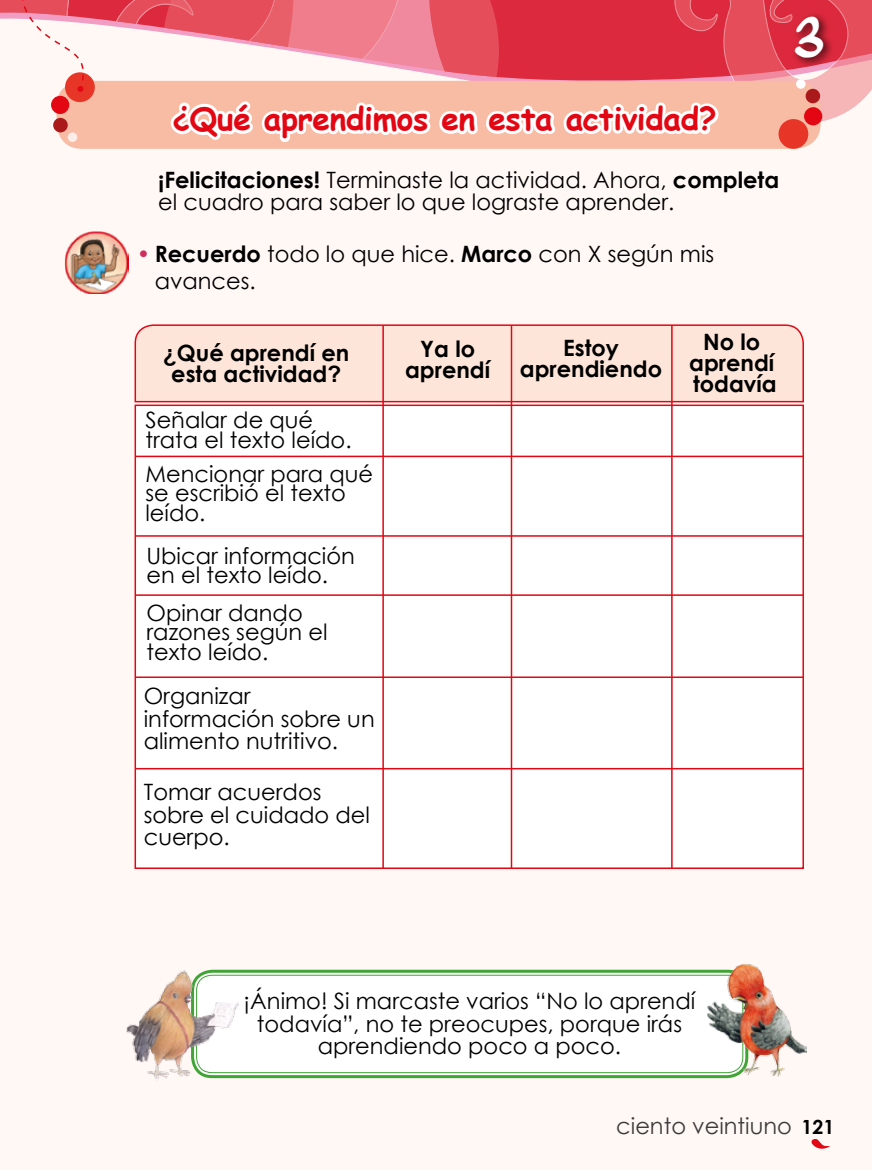
<style>
.page{position:relative;width:872px;height:1170px;background:#fff}
.page>*{position:absolute;margin:0;border:0;box-sizing:border-box;transform-origin:0 0}
.t1{font:39px "wickhophandwriting";color:#fff}
.t2{font:700 31.5px "Comic Sans MS";letter-spacing:-.01em;color:#e30613}
.t3{font:22.5px/22.5px "Century Gothic";color:#000}
.t4{font:700 22.5px/21px "Century Gothic";color:#000;text-align:center}
.t5{font:22.5px "Century Gothic";color:#3c3c3b}
.t6{font:700 19.5px "Century Gothic";color:#000}
.s1{font-weight:700}
.s2{font-weight:700;color:#cd2e5a}
.s3{font-family:"Arial"}
</style>
<div class="page">
<div style="left:0;top:0;width:872px;height:1169px;background:#fff8f5"></div>
<svg style="left:811px;top:1139px;width:19px;height:10px"></svg>
<div style="left:134px;top:404px;width:670px;height:464px;background:#fff;border:2px solid #e30613"></div>
<svg style="left:134px;top:324px;width:670px;height:79px;background:#fbdbd1"></svg>
<div style="left:194px;top:972px;width:551px;height:103px;background:#fff;border-radius:18px"></div>
<div style="left:191px;top:969px;width:557px;height:109px;border:3px solid #3fa535;border-radius:20px"></div>
<div style="left:196px;top:974px;width:547px;height:99px;border:1px solid #3fa535;border-radius:16px"></div>
<hr style="left:382px;top:326px;width:2px;height:542px;background:#e30613">
<hr style="left:136px;top:455px;width:667px;height:2px;background:#e30613">
<hr style="left:136px;top:535px;width:667px;height:1px;background:#e30613">
<hr style="left:136px;top:594px;width:667px;height:2px;background:#e30613">
<hr style="left:136px;top:676px;width:667px;height:2px;background:#e30613">
<hr style="left:136px;top:767px;width:667px;height:2px;background:#e30613">
<hr style="left:511px;top:326px;width:1px;height:542px;background:#e30613">
<hr style="left:671px;top:326px;width:1px;height:542px;background:#e30613">
<img style="left:705px;top:964px;width:102px;height:113px">
<svg style="left:0;top:0;width:872px;height:294px"></svg>
<img style="left:127px;top:969px;width:112px;height:111px">
<h1 class="t1" style="left:796px;top:12px;width:34px">3</h1>
<h2 class="t2" style="left:172px;top:95px;width:546px">¿Qué aprendimos en esta actividad?</h2>
<p class="t3" style="left:158px;top:168px;width:622px"><span class="s1">¡Felicitaciones!</span> Terminaste la actividad. Ahora, <span class="s1">completa </span>el cuadro para saber lo que lograste aprender.</p>
<p class="t3" style="left:155px;top:240px;width:561px;line-height:27px;text-indent:-18px"><span class="s2">•</span> <span class="s1">Recuerdo</span> todo lo que hice. <span class="s1">Marco</span> con X según mis avances.</p>
<p class="t4" style="left:163px;top:341px;width:188px"><span class="s3">¿</span>Qué aprendí en esta actividad<span class="s3">?</span></p>
<p class="t4" style="left:405px;top:337px;width:87px">Ya lo aprendí</p>
<p class="t4" style="left:520px;top:336px;width:144px">Estoy aprendiendo</p>
<p class="t4" style="left:689px;top:330px;width:89px">No lo aprendí todavía</p>
<p class="t3" style="left:145px;top:410px;width:208px;line-height:19.5px">Señalar de qué trata el texto leído.</p>
<p class="t3" style="left:145px;top:463px;width:229px;line-height:19.5px">Mencionar para qué se escribió el texto leído.</p>
<p class="t3" style="left:146px;top:545px;width:210px;line-height:19.5px">Ubicar información en el texto leído.</p>
<p class="t3" style="left:146px;top:602px;width:183px;line-height:19.5px">Opinar dando razones según el texto leído.</p>
<p class="t3" style="left:144px;top:684px;width:232px">Organizar información sobre un alimento nutritivo.</p>
<p class="t3" style="left:144px;top:780px;width:228px">Tomar acuerdos sobre el cuidado del cuerpo.</p>
<p class="t3" style="left:244px;top:989px;width:453px;text-align:center">¡Ánimo! Si marcaste varios “No lo aprendí todavía”, no te preocupes, porque irás aprendiendo poco a poco.</p>
<p class="t5" style="left:616px;top:1110px;width:177px">ciento veintiuno</p>
<p class="t6" style="left:801px;top:1112px;width:34px">121</p>
</div>
